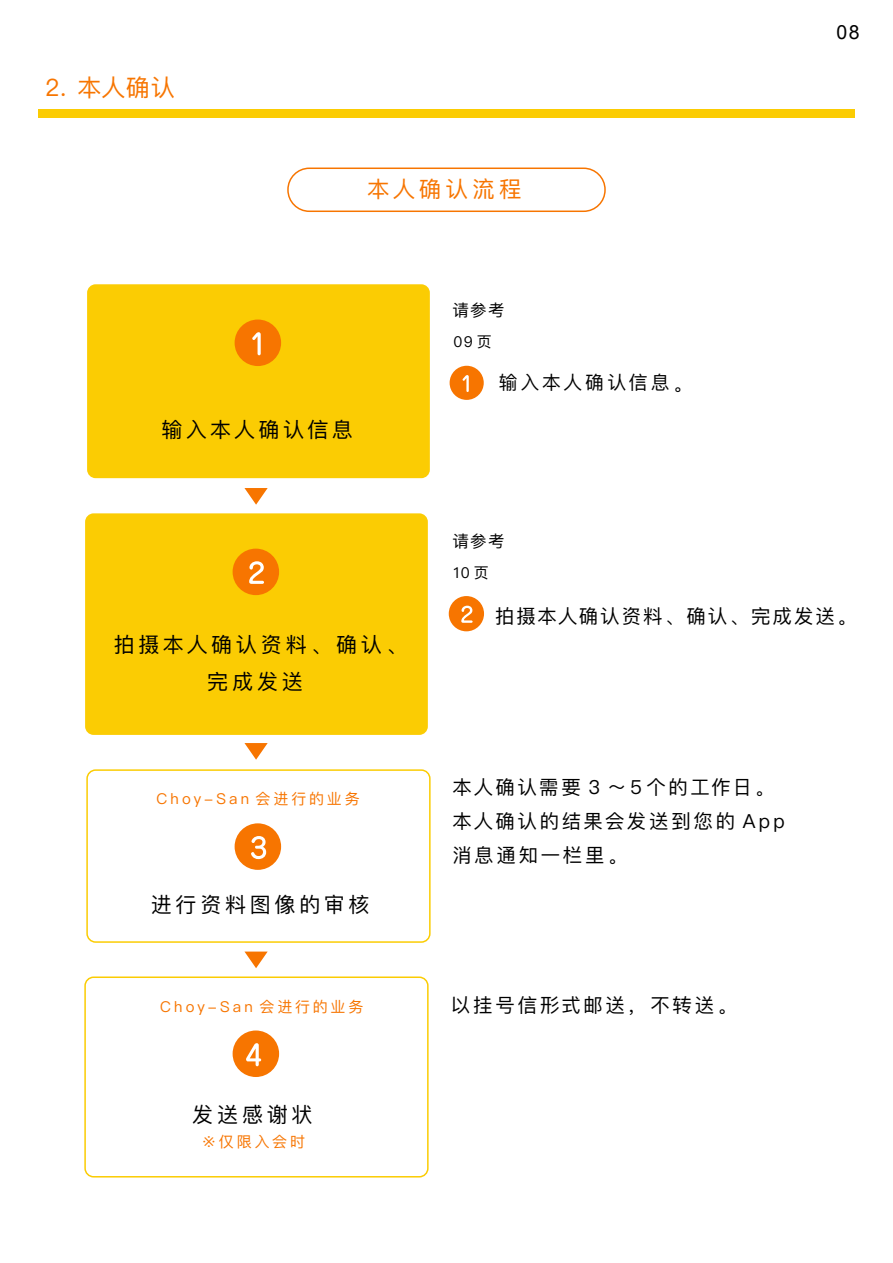
<style>
.page{position:relative;width:893px;height:1263px;background:#fff}
.page>*{position:absolute;margin:0;border:0;box-sizing:border-box;transform-origin:0 0}
.t1{font:24px "Ping Fang SC";color:#f77500}
.t2{font:22.5px "Ping Fang SC";letter-spacing:.18em;color:#f77500}
.t3{font:21px/36.8px "Ping Fang SC";letter-spacing:.18em;color:#000;text-align:center}
.t4{font:21px "Ping Fang SC";letter-spacing:.155em;color:#000}
.t5{font:19.5px "Arial";color:#000}
.t6{font:19.35px/33.9px "Ping Fang SC";letter-spacing:.13em;color:#000}
.t7{font:19.35px "Ping Fang SC";letter-spacing:.1em;color:#000}
.t8{font:18.75px "Ping Fang SC";letter-spacing:.155em;color:#000}
.t9{font:16.5px "Ping Fang SC";letter-spacing:.08em;color:#000}
.t10{font:15px "Ping Fang SC";letter-spacing:.195em;color:#f77500}
.t11{font:15px "Ping Fang SC";letter-spacing:.18em;color:#000}
.s1{font-size:19.35px}
</style>
<div class="page">
<div style="left:38px;top:109px;width:816px;height:9px;background:#fbcc03"></div>
<div style="left:287px;top:168px;width:319px;height:44px;border:2px solid #f77500;border-radius:21px"></div>
<svg style="left:244px;top:488px;width:24px;height:17px"></svg>
<svg style="left:244px;top:743px;width:24px;height:17px"></svg>
<svg style="left:244px;top:951px;width:24px;height:17px"></svg>
<div style="left:85px;top:513px;width:343px;height:222px;background:#fbcc03;border-radius:9px"></div>
<div style="left:233px;top:549px;width:46px;height:46px;background:#f77500;border-radius:50%"></div>
<svg style="left:249px;top:561px;width:15px;height:23px"></svg>
<div style="left:87px;top:284px;width:343px;height:194px;background:#fbcc03;border-radius:9px"></div>
<div style="left:235px;top:320px;width:46px;height:46px;background:#f77500;border-radius:50%"></div>
<svg style="left:252px;top:332px;width:9px;height:23px"></svg>
<div style="left:450px;top:366px;width:34px;height:34px;background:#f77500;border-radius:50%"></div>
<svg style="left:463px;top:375px;width:6px;height:17px"></svg>
<div style="left:449px;top:596px;width:35px;height:35px;background:#f77500;border-radius:50%"></div>
<svg style="left:461px;top:606px;width:12px;height:17px"></svg>
<div style="left:86px;top:769px;width:345px;height:174px;border:2px solid #fbcc03;border-radius:9px"></div>
<div style="left:235px;top:823px;width:46px;height:47px;background:#f77500;border-radius:50%"></div>
<svg style="left:251px;top:836px;width:15px;height:23px"></svg>
<div style="left:233px;top:1030px;width:46px;height:47px;background:#f77500;border-radius:50%"></div>
<svg style="left:246px;top:1043px;width:15px;height:23px"></svg>
<div style="left:84px;top:976px;width:345px;height:201px;border:2px solid #fbcc03;border-radius:9px"></div>
<p class="t1" style="left:45px;top:72px;width:131px">2. 本人确认</p>
<p class="t2" style="left:367px;top:175px;width:156px">本人确认流程</p>
<p class="t5" style="left:836px;top:19px;width:25px">08</p>
<p class="t4" style="left:161px;top:416px;width:193px">输入本人确认信息</p>
<p class="t9" style="left:452px;top:300px;width:54px">请参考</p>
<p class="t11" style="left:454px;top:332px;width:40px">09页</p>
<p class="t8" style="left:499px;top:371px;width:195px">输入本人确认信息<span class="s1">。</span></p>
<p class="t9" style="left:452px;top:531px;width:54px">请参考</p>
<p class="t11" style="left:454px;top:563px;width:37px">10页</p>
<p class="t7" style="left:495px;top:604px;width:363px">拍摄本人确认资料、确认、完成发送。</p>
<p class="t3" style="left:114px;top:626px;width:295px">拍摄本人确认资料、确认、完成发送</p>
<p class="t10" style="left:157px;top:790px;width:205px">Choy-San 会进行的业务</p>
<p class="t3" style="left:151px;top:886px;width:220px">进行资料图像的审核</p>
<p class="t6" style="left:452px;top:770px;width:334px">本人确认需要 3 ～５个的工作日。本人确认的结果会发送到您的 App消息通知一栏里。</p>
<p class="t10" style="left:160px;top:997px;width:205px">Choy-San 会进行的业务</p>
<p class="t6" style="left:451px;top:988px;width:287px">以挂号信形式邮送，不转送。</p>
<p class="t3" style="left:192px;top:1095px;width:122px">发送感谢状</p>
<p class="t10" style="left:201px;top:1132px;width:105px">※仅限入会时</p>
</div>
